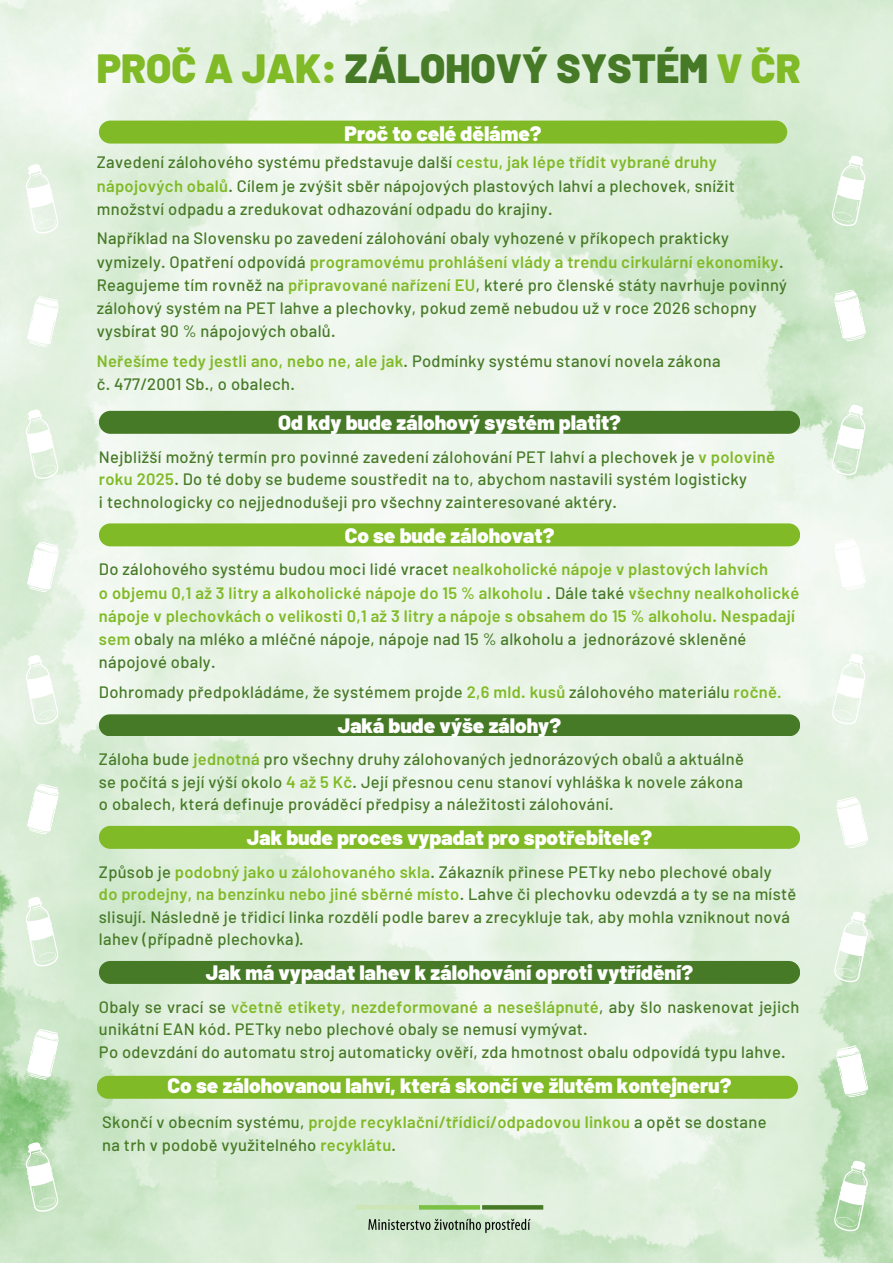
<style>
.page{position:relative;width:893px;height:1264px;background:#fff}
.page>*{position:absolute;margin:0;border:0;box-sizing:border-box;transform-origin:0 0}
.t1{font:900 40.8px "Barlow";color:#467a26}
.t2{font:900 20.85px "Barlow";color:#fff}
.t3{font:500 16.5px/23.2px "Barlow";letter-spacing:.02em;color:#467a26}
.t4{font:600 16.5px/23.2px "Barlow";letter-spacing:.02em;color:#80ba27}
.s1{color:#80ba27}
.s2{font-weight:600;color:#80ba27}
.s3{font-weight:500;color:#467a26}
</style>
<div class="page">
<img style="left:0;top:0;width:892px;height:1262px">
<svg style="left:26px;top:654px;width:32px;height:70px"></svg>
<svg style="left:26px;top:540px;width:34px;height:53px"></svg>
<svg style="left:26px;top:409px;width:32px;height:70px"></svg>
<svg style="left:26px;top:295px;width:34px;height:53px"></svg>
<svg style="left:26px;top:164px;width:32px;height:70px"></svg>
<svg style="left:832px;top:653px;width:33px;height:71px"></svg>
<svg style="left:832px;top:538px;width:34px;height:53px"></svg>
<svg style="left:832px;top:404px;width:33px;height:71px"></svg>
<svg style="left:832px;top:289px;width:34px;height:53px"></svg>
<svg style="left:832px;top:155px;width:33px;height:71px"></svg>
<div style="left:99px;top:121px;width:688px;height:22px;background:#80ba27;border-radius:11px"></div>
<div style="left:99px;top:411px;width:700px;height:23px;background:#467a26;border-radius:11px"></div>
<div style="left:99px;top:523px;width:700px;height:23px;background:#80ba27;border-radius:11px"></div>
<div style="left:99px;top:714px;width:700px;height:22px;background:#467a26;border-radius:11px"></div>
<div style="left:99px;top:825px;width:700px;height:23px;background:#80ba27;border-radius:11px"></div>
<div style="left:99px;top:960px;width:700px;height:23px;background:#467a26;border-radius:11px"></div>
<svg style="left:26px;top:1142px;width:32px;height:69px"></svg>
<svg style="left:26px;top:1028px;width:34px;height:52px"></svg>
<svg style="left:26px;top:896px;width:32px;height:70px"></svg>
<svg style="left:26px;top:782px;width:34px;height:53px"></svg>
<svg style="left:834px;top:1160px;width:33px;height:71px"></svg>
<svg style="left:834px;top:1044px;width:35px;height:54px"></svg>
<svg style="left:834px;top:911px;width:33px;height:71px"></svg>
<svg style="left:834px;top:795px;width:35px;height:54px"></svg>
<div style="left:97px;top:1075px;width:700px;height:23px;background:#80ba27;border-radius:11px"></div>
<img style="left:338px;top:1107px;width:223px;height:155px">
<p class="t1" style="left:97px;top:42px;width:705px"><span class="s1">PROČ A JAK:</span> ZÁLOHOVÝ SYSTÉM <span class="s1">V ČR</span></p>
<p class="t2" style="left:344px;top:120px;width:199px">Proč to celé děláme?</p>
<p class="t3" style="left:97px;top:150px;width:639px">Zavedení zálohového systému představuje další <span class="s2">cestu, jak lépe třídit vybrané druhy nápojových obalů</span>. Cílem je zvýšit sběr nápojových plastových lahví a plechovek, snížit množství odpadu a zredukovat odhazování odpadu do krajiny.</p>
<p class="t3" style="left:97px;top:226px;width:691px">Například na Slovensku po zavedení zálohování obaly vyhozené v příkopech prakticky vymizely. Opatření odpovídá <span class="s2">programovému prohlášení vlády a trendu cirkulární ekonomiky</span>.<br>Reagujeme tím rovněž na <span class="s2">připravované nařízení EU</span>, které pro členské státy navrhuje povinný zálohový systém na PET lahve a plechovky, pokud země nebudou už v roce 2026 schopny vysbírat 90 % nápojových obalů.</p>
<p class="t4" style="left:97px;top:349px;width:625px">Neřešíme tedy jestli ano, nebo ne, ale jak<span class="s3">. Podmínky systému stanoví novela zákona</span></p>
<p class="t3" style="left:97px;top:372px;width:200px">č. 477/2001 Sb., o obalech.</p>
<p class="t2" style="left:278px;top:409px;width:344px">Od kdy bude zálohový systém platit?</p>
<p class="t3" style="left:99px;top:445px;width:677px;line-height:22.5px">Nejbližší možný termín pro povinné zavedení zálohování PET lahví a plechovek je <span class="s2">v polovině roku 2025</span>. Do té doby se budeme soustředit na to, abychom nastavili systém logisticky</p>
<p class="t3" style="left:99px;top:489px;width:519px">i technologicky co nejjednodušeji pro všechny zainteresované aktéry.</p>
<p class="t2" style="left:344px;top:522px;width:211px">Co se bude zálohovat?</p>
<p class="t3" style="left:99px;top:557px;width:670px">Do zálohového systému budou moci lidé vracet <span class="s2">nealkoholické nápoje v plastových lahvích</span></p>
<p class="t4" style="left:99px;top:580px;width:702px">o objemu 0,1 až 3 litry a alkoholické nápoje do 15 % alkoholu <span class="s3">. Dále také</span> všechny nealkoholické nápoje v plechovkách o velikosti 0,1 až 3 litry a nápoje s obsahem do 15 % alkoholu. Nespadají sem <span class="s3">obaly na mléko a mléčné nápoje, nápoje nad 15 % alkoholu a jednorázové skleněné nápojové obaly.</span></p>
<p class="t3" style="left:99px;top:679px;width:684px">Dohromady předpokládáme, že systémem projde <span class="s2">2,6 mld. kusů</span> zálohového materiálu <span class="s2">ročně</span><span class="s1">.</span></p>
<p class="t2" style="left:338px;top:712px;width:225px">Jaká bude výše zálohy?</p>
<p class="t3" style="left:99px;top:747px;width:646px">Záloha bude <span class="s2">jednotná</span> pro všechny druhy zálohovaných jednorázových obalů a aktuálně</p>
<p class="t3" style="left:99px;top:769px;width:645px">se počítá s její výší okolo <span class="s2">4 až 5 Kč</span>. Její přesnou cenu stanoví vyhláška k novele zákona</p>
<p class="t3" style="left:99px;top:792px;width:516px">o obalech, která definuje prováděcí předpisy a náležitosti zálohování.</p>
<p class="t2" style="left:247px;top:824px;width:406px">Jak bude proces vypadat pro spotřebitele?</p>
<p class="t3" style="left:99px;top:859px;width:674px">Způsob je <span class="s2">podobný jako u zálohovaného skla</span>. Zákazník přinese PETky nebo plechové obaly</p>
<p class="t3" style="left:99px;top:882px;width:699px;line-height:22.5px"><span class="s2">do prodejny, na benzínku nebo jiné sběrné místo</span>. Lahve či plechovku odevzdá a ty se na místě slisují. Následně je třidicí linka rozdělí podle barev a zrecykluje tak, aby mohla vzniknout nová lahev (případně plechovka).</p>
<p class="t2" style="left:206px;top:959px;width:488px">Jak má vypadat lahev k zálohování oproti vytřídění?</p>
<p class="t3" style="left:99px;top:995px;width:702px;line-height:22.5px">Obaly se vrací se <span class="s1">v</span><span class="s2">četně etikety, nezdeformované a nesešlápnuté</span>, aby šlo naskenovat jejich unikátní EAN kód. PETky nebo plechové obaly se nemusí vymývat.</p>
<p class="t3" style="left:99px;top:1039px;width:688px">Po odevzdání do automatu stroj automaticky ověří, zda hmotnost obalu odpovídá typu lahve.</p>
<p class="t2" style="left:168px;top:1072px;width:565px">Co se zálohovanou lahví, která skončí ve žlutém kontejneru?</p>
<p class="t4" style="left:102px;top:1110px;width:665px"><span class="s3">Skončí v obecním systému,</span> projde recyklační/třídicí/odpadovou linkou <span class="s3">a opět se dostane</span></p>
<p class="t3" style="left:102px;top:1132px;width:295px">na trh v podobě využitelného <span class="s2">recyklátu</span>.</p>
</div>
